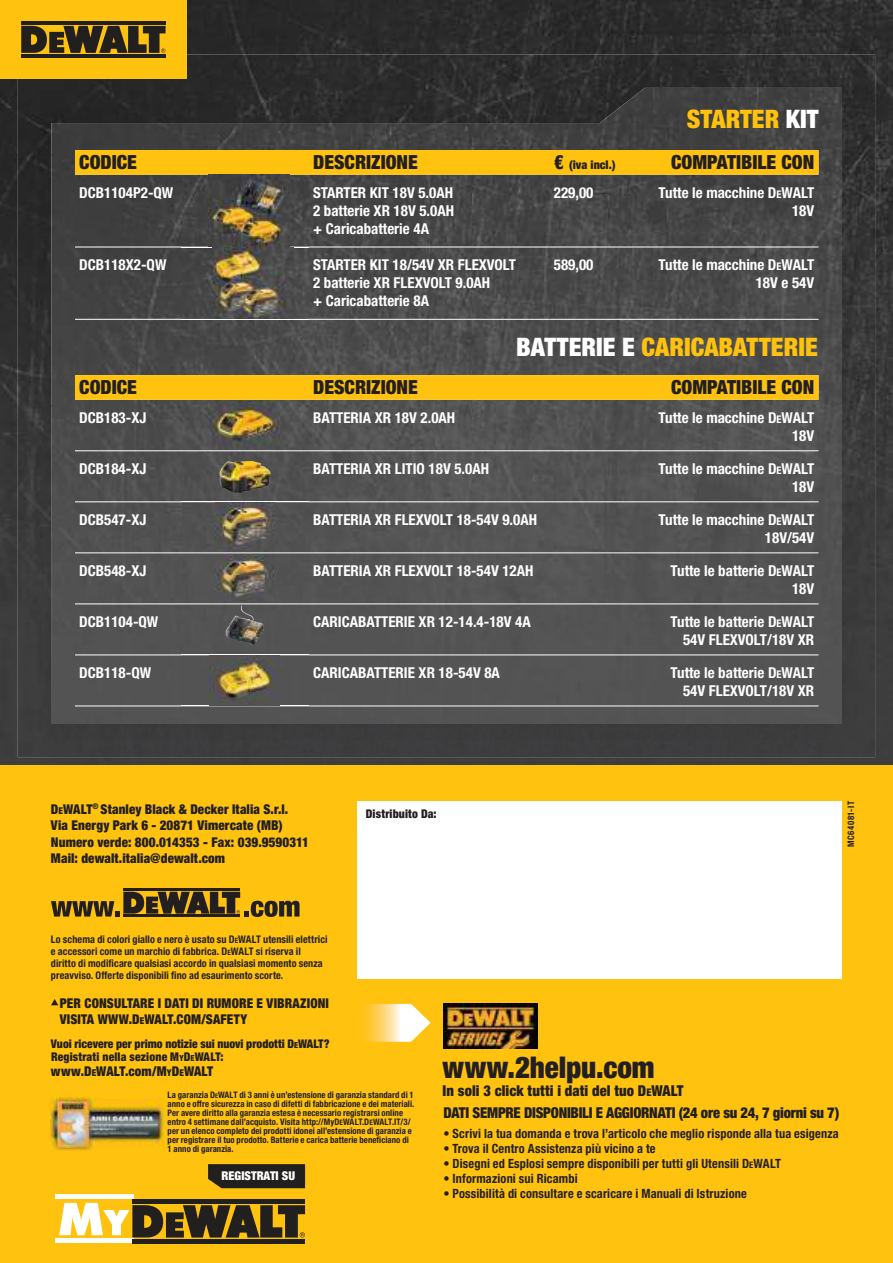
<style>
.page{position:relative;width:893px;height:1263px;background:#fff}
.page>*{position:absolute;margin:0;border:0;box-sizing:border-box;transform-origin:0 0}
.t1{font:900 condensed 30px "Helvetica Neue LTW1 G";color:#231f20}
.t2{font:900 condensed 25.5px "Helvetica Neue LTW1 G";color:#ffc20e}
.t3{font:900 condensed 19.5px "Helvetica Neue LTW1 G";color:#231f20}
.t4{font:700 condensed 15px/18px "Helvetica Neue LTW1 G";color:#fff;text-align:right}
.t5{font:900 condensed 15px/21.6px "Helvetica Neue LTW1 G";letter-spacing:-.01em;color:#231f20}
.t6{font:900 condensed 13.5px/16.5px "Helvetica Neue LTW1 G";letter-spacing:.01em;color:#231f20}
.t7{font:700 condensed 12.75px "Helvetica Neue LTW1 G";letter-spacing:.01em;color:#231f20}
.t8{font:900 condensed 12.15px "Helvetica Neue LTW1 G";color:#fff}
.t9{font:900 condensed 12px/13.5px "Helvetica Neue LTW1 G";letter-spacing:.005em;color:#231f20}
.t10{font:700 condensed 10.5px/12px "Helvetica Neue LTW1 G";letter-spacing:.01em;color:#231f20}
.t11{font:700 condensed 9px/9px "Helvetica Neue LTW1 G";letter-spacing:.01em;color:#231f20}
.t12{font:700 condensed 9px "Helvetica Neue LTW1 G";letter-spacing:.055em;color:#231f20}
.s1{color:#fff}
.s2{font-size:19.5px}
.s3{font-size:10.5px}
.s4{font-style:inherit}
.s5{font-size:9.45px}
.s6{font-size:7.35px}
.s7{font-size:8.4px}
.s8{font-size:8.85px}
.s9{font-size:6.3px}
.s10{font-size:7.5px}
</style>
<div class="page">
<img style="left:0;top:0;width:893px;height:765px">
<img style="left:18px;top:55px;width:642px;height:99px">
<img style="left:660px;top:55px;width:215px;height:49px">
<img style="left:822px;top:104px;width:53px;height:653px">
<img style="left:18px;top:154px;width:53px;height:603px">
<div style="left:71px;top:724px;width:751px;height:33px;background:#3d3c3d"></div>
<img style="left:51px;top:122px;width:422px;height:602px">
<img style="left:473px;top:88px;width:369px;height:636px">
<svg style="left:75px;top:150px;width:743px;height:25px;background:#fdc110"></svg>
<hr style="left:550px;top:247px;width:268px;height:1px;background:#fff">
<hr style="left:75px;top:319px;width:106px;height:1px;background:#fff">
<hr style="left:181px;top:319px;width:128px;height:1px;background:#fff">
<hr style="left:309px;top:319px;width:241px;height:1px;background:#fff">
<hr style="left:550px;top:319px;width:268px;height:1px;background:#fff">
<hr style="left:75px;top:247px;width:106px;height:1px;background:#fff">
<hr style="left:181px;top:247px;width:128px;height:1px;background:#fff">
<hr style="left:309px;top:247px;width:241px;height:1px;background:#fff">
<img style="left:209px;top:176px;width:81px;height:71px">
<img style="left:209px;top:175px;width:81px;height:1px">
<img style="left:213px;top:248px;width:80px;height:71px">
<img style="left:213px;top:247px;width:80px;height:1px">
<div style="left:0;top:765px;width:893px;height:498px;background:#ffc20e"></div>
<svg style="left:75px;top:375px;width:743px;height:25px;background:#fec210"></svg>
<hr style="left:75px;top:501px;width:106px;height:1px;background:#fff">
<hr style="left:181px;top:501px;width:128px;height:1px;background:#fff">
<hr style="left:624px;top:501px;width:194px;height:1px;background:#fff">
<hr style="left:75px;top:552px;width:234px;height:1px;background:#fff">
<hr style="left:309px;top:552px;width:509px;height:1px;background:#fff">
<hr style="left:75px;top:603px;width:234px;height:1px;background:#fff">
<hr style="left:309px;top:603px;width:509px;height:1px;background:#fff">
<hr style="left:75px;top:654px;width:106px;height:1px;background:#fff">
<hr style="left:181px;top:654px;width:128px;height:1px;background:#fff">
<hr style="left:309px;top:654px;width:509px;height:1px;background:#fff">
<hr style="left:75px;top:705px;width:106px;height:1px;background:#fff">
<hr style="left:181px;top:705px;width:128px;height:1px;background:#fff">
<hr style="left:309px;top:705px;width:509px;height:1px;background:#fff">
<hr style="left:75px;top:450px;width:234px;height:1px;background:#fff">
<hr style="left:624px;top:450px;width:194px;height:1px;background:#fff">
<hr style="left:309px;top:450px;width:315px;height:1px;background:#fff">
<hr style="left:309px;top:501px;width:315px;height:1px;background:#fff">
<img style="left:209px;top:402px;width:71px;height:46px">
<img style="left:220px;top:461px;width:51px;height:32px">
<img style="left:216px;top:502px;width:58px;height:46px">
<img style="left:216px;top:555px;width:58px;height:46px">
<img style="left:226px;top:605px;width:38px;height:40px">
<img style="left:210px;top:655px;width:70px;height:50px">
<div style="left:357px;top:801px;width:485px;height:178px;background:#fff"></div>
<hr style="left:123px;top:888px;width:117px;height:3px;background:#231f20">
<svg style="left:51px;top:892px;width:248px;height:25px"></svg>
<div style="left:55px;top:1194px;width:79px;height:5px;background:#fff"></div>
<div style="left:55px;top:1238px;width:79px;height:5px;background:#fff"></div>
<hr style="left:132px;top:1199px;width:173px;height:4px;background:#221f1f">
<hr style="left:132px;top:1239px;width:173px;height:4px;background:#221f1f">
<svg style="left:59px;top:1203px;width:246px;height:34px"></svg>
<svg style="left:208px;top:1164px;width:97px;height:24px;background:#29241e"></svg>
<img style="left:50px;top:1097px;width:114px;height:53px">
<img style="left:51px;top:1098px;width:112px;height:49px">
<svg style="left:51px;top:999px;width:7px;height:6px"></svg>
<img style="left:364px;top:1004px;width:67px;height:38px">
<img style="left:443px;top:1004px;width:94px;height:44px">
<div style="left:0;top:0;width:187px;height:79px;background:#ffc20e"></div>
<hr style="left:21px;top:21px;width:145px;height:4px;background:#221f1f">
<hr style="left:21px;top:54px;width:145px;height:4px;background:#221f1f">
<svg style="left:21px;top:26px;width:145px;height:27px"></svg>
<h2 class="t2" style="left:687px;top:110px;width:133px">STARTER <span class="s1">KIT</span></h2>
<h3 class="t3" style="left:79px;top:155px;width:59px">CODICE</h3>
<h3 class="t3" style="left:313px;top:155px;width:106px">DESCRIZIONE</h3>
<p class="t9" style="left:554px;top:160px;width:63px"><span class="s2">€</span> (iva incl.)</p>
<h3 class="t3" style="left:671px;top:155px;width:145px">COMPATIBILE CON</h3>
<p class="t4" style="left:79px;top:186px;width:96px">DCB1104P2-QW</p>
<p class="t4" style="left:313px;top:186px;width:142px;text-align:justify">STARTER KIT 18V 5.0AH 2 batterie XR 18V 5.0AH + Caricabatterie 4A</p>
<p class="t4" style="left:554px;top:186px;width:41px">229,00</p>
<p class="t4" style="left:658px;top:186px;width:157px">Tutte le macchine D<span class="s3">E</span>WALT<br>18V</p>
<p class="t4" style="left:79px;top:258px;width:89px">DCB118X2-QW</p>
<p class="t4" style="left:313px;top:258px;width:204px;text-align:left">STARTER KIT 18/54V XR FLEXVOLT<br>2 batterie XR FLEXVOLT 9.0AH<br>+ Caricabatterie 8A</p>
<p class="t4" style="left:554px;top:258px;width:41px">589,00</p>
<p class="t4" style="left:658px;top:258px;width:157px">Tutte le macchine D<span class="s3">E</span>WALT<br>18V e 54V</p>
<h2 class="t2" style="left:516px;top:338px;width:303px"><span class="s1">BATTERIE E</span> CARICABATTERIE</h2>
<h3 class="t3" style="left:79px;top:380px;width:59px">CODICE</h3>
<h3 class="t3" style="left:313px;top:380px;width:106px">DESCRIZIONE</h3>
<h3 class="t3" style="left:671px;top:380px;width:145px">COMPATIBILE CON</h3>
<p class="t4" style="left:79px;top:411px;width:69px">DCB183-XJ</p>
<p class="t4" style="left:313px;top:411px;width:144px">BATTERIA XR 18V 2.0AH</p>
<p class="t4" style="left:658px;top:411px;width:157px">Tutte le macchine D<span class="s3">E</span>WALT<br>18V</p>
<p class="t4" style="left:79px;top:462px;width:69px">DCB184-XJ</p>
<p class="t4" style="left:313px;top:462px;width:177px">BATTERIA XR LITIO 18V 5.0AH</p>
<p class="t4" style="left:658px;top:462px;width:157px">Tutte le macchine D<span class="s3">E</span>WALT<br>18V</p>
<p class="t4" style="left:79px;top:513px;width:69px">DCB547-XJ</p>
<p class="t4" style="left:313px;top:513px;width:225px">BATTERIA XR FLEXVOLT 18-54V 9.0AH</p>
<p class="t4" style="left:658px;top:513px;width:157px">Tutte le macchine D<span class="s3">E</span>WALT<br>18V/54V</p>
<p class="t4" style="left:79px;top:564px;width:69px">DCB548-XJ</p>
<p class="t4" style="left:313px;top:564px;width:222px">BATTERIA XR FLEXVOLT 18-54V 12AH</p>
<p class="t4" style="left:670px;top:564px;width:145px">Tutte le batterie D<span class="s3">E</span>WALT<br>18V</p>
<p class="t4" style="left:79px;top:615px;width:81px">DCB1104-QW</p>
<p class="t4" style="left:313px;top:615px;width:219px">CARICABATTERIE XR 12-14.4-18V 4A</p>
<p class="t4" style="left:670px;top:615px;width:145px">Tutte le batterie D<span class="s3">E</span>WALT<br>54V FLEXVOLT/18V XR</p>
<p class="t4" style="left:79px;top:666px;width:73px">DCB118-QW</p>
<p class="t4" style="left:313px;top:666px;width:188px">CARICABATTERIE XR 18-54V 8A</p>
<p class="t4" style="left:670px;top:666px;width:145px">Tutte le batterie D<span class="s3">E</span>WALT<br>54V FLEXVOLT/18V XR</p>
<p class="t6" style="left:51px;top:802px;width:260px"><span class="s4">D</span><span class="s5">E</span><span class="s4">WALT</span><sup>®</sup> Stanley Black &amp; Decker Italia S.r.l.<br>Via Energy Park 6 - 20871 Vimercate (MB)<br>Numero verde: 800.014353 - Fax: 039.9590311<br>Mail: dewalt.italia@dewalt.com</p>
<p class="t9" style="left:366px;top:808px;width:72px">Distribuito Da:</p>
<p class="t12" style="left:848px;top:846px;width:47px;rotate:-90deg">MC64081-IT</p>
<p class="t10" style="left:51px;top:934px;width:278px">Lo schema di colori giallo e nero è usato su D<span class="s6">E</span>WALT utensili elettrici e accessori come un marchio di fabbrica. D<span class="s6">E</span>WALT si riserva il diritto di modificare qualsiasi accordo in qualsiasi momento senza preavviso. Offerte disponibili fino ad esaurimento scorte.</p>
<p class="t6" style="left:60px;top:997px;width:271px">PER CONSULTARE I DATI DI RUMORE E VIBRAZIONI<br>VISITA WWW.D<span class="s5">E</span>WALT.COM/SAFETY</p>
<p class="t9" style="left:51px;top:1038px;width:280px">Vuoi ricevere per primo notizie sui nuovi prodotti D<span class="s7">E</span>WALT?<br>Registrati nella sezione M<span class="s7">Y</span>D<span class="s7">E</span>WALT:</p>
<p class="t6" style="left:51px;top:1064px;width:164px">www.D<span class="s5">E</span>WALT.com/M<span class="s5">Y</span>D<span class="s5">E</span>WALT</p>
<h1 class="t1" style="left:443px;top:1056px;width:213px">www.2helpu.com</h1>
<p class="t5" style="left:443px;top:1081px;width:398px">In soli 3 click tutti i dati del tuo D<span class="s3">E</span>WALT<br>DATI SEMPRE DISPONIBILI E AGGIORNATI (24 ore su 24, 7 giorni su 7)</p>
<p class="t7" style="left:443px;top:1129px;width:397px">• Scrivi la tua domanda e trova l’articolo che meglio risponde alla tua esigenza</p>
<p class="t7" style="left:443px;top:1144px;width:214px">• Trova il Centro Assistenza più vicino a te</p>
<p class="t7" style="left:443px;top:1159px;width:339px">• Disegni ed Esplosi sempre disponibili per tutti gli Utensili D<span class="s8">E</span>WALT</p>
<p class="t7" style="left:443px;top:1174px;width:136px">• Informazioni sui Ricambi</p>
<p class="t7" style="left:443px;top:1189px;width:305px">• Possibilità di consultare e scaricare i Manuali di Istruzione</p>
<p class="t11" style="left:168px;top:1092px;width:248px">La garanzia D<span class="s9">E</span>WALT di 3 anni è un’estensione di garanzia standard di 1 anno e offre sicurezza in caso di difetti di fabbricazione e dei materiali.<br>Per avere diritto alla garanzia estesa è necessario registrarsi online entro 4 settimane dall’acquisto. Visita http://MyD<span class="s10">E</span>WALT.D<span class="s10">E</span>WALT.IT/3/ per un elenco completo dei prodotti idonei all’estensione di garanzia e per registrare il tuo prodotto. Batterie e carica batterie beneficiano di 1 anno di garanzia.</p>
<p class="t8" style="left:222px;top:1171px;width:75px">REGISTRATI SU</p>
</div>
